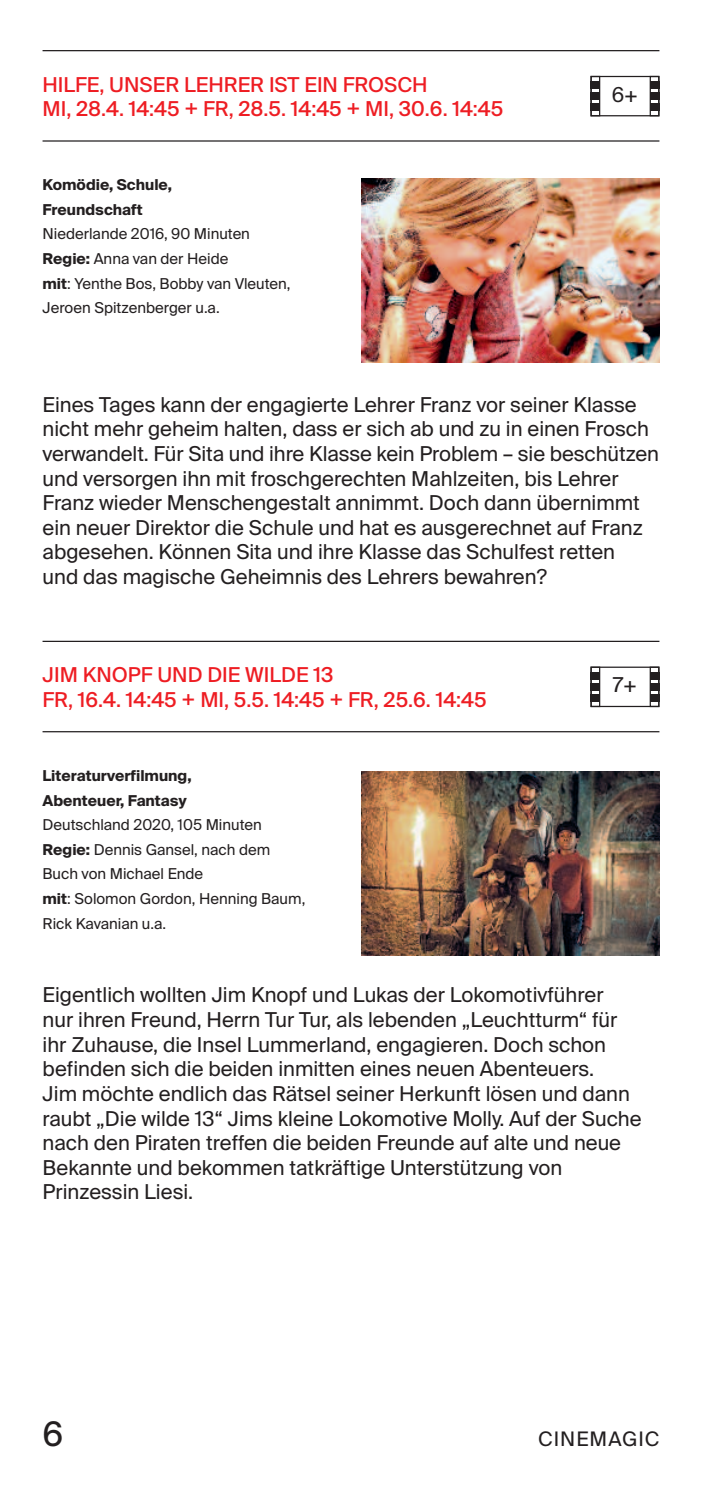
<style>
.page{position:relative;width:702px;height:1489px;background:#fff}
.page>*{position:absolute;margin:0;border:0;box-sizing:border-box;transform-origin:0 0}
.t1{font:33.75px "Suisse Intl";color:#231f20}
.t2{font:20.5px/24.5px "Suisse Intl";color:#231f20}
.t3{font:20.5px/24.5px "Suisse Intl";color:#ee1d23}
.t4{font:20.5px "Suisse Intl";color:#231f20}
.t5{font:20px "Suisse Intl";letter-spacing:.05em;color:#231f20}
.t6{font:15px/24.5px "Suisse Intl";color:#231f20}
.t7{font:700 15px/24.5px "Suisse Intl";color:#231f20}
.s1{font-weight:700}
</style>
<div class="page">
<hr style="left:43px;top:50px;width:616px;height:1px;background:#231f20">
<hr style="left:43px;top:140px;width:616px;height:2px;background:#231f20">
<hr style="left:43px;top:640px;width:616px;height:2px;background:#231f20">
<hr style="left:43px;top:731px;width:616px;height:1px;background:#231f20">
<img style="left:361px;top:178px;width:298px;height:184px">
<img style="left:361px;top:771px;width:298px;height:184px">
<div style="left:590px;top:81px;width:10px;height:8px;background:#231f20"></div>
<div style="left:590px;top:92px;width:10px;height:8px;background:#231f20"></div>
<div style="left:590px;top:104px;width:10px;height:7px;background:#231f20"></div>
<div style="left:590px;top:76px;width:10px;height:40px;border:1px solid #231f20"></div>
<div style="left:649px;top:76px;width:10px;height:40px;border:1px solid #231f20"></div>
<div style="left:590px;top:76px;width:69px;height:40px;border:1px solid #231f20"></div>
<div style="left:649px;top:81px;width:10px;height:8px;background:#231f20"></div>
<div style="left:649px;top:92px;width:10px;height:8px;background:#231f20"></div>
<div style="left:649px;top:104px;width:10px;height:7px;background:#231f20"></div>
<div style="left:590px;top:672px;width:10px;height:7px;background:#231f20"></div>
<div style="left:590px;top:683px;width:10px;height:7px;background:#231f20"></div>
<div style="left:590px;top:694px;width:10px;height:7px;background:#231f20"></div>
<div style="left:590px;top:666px;width:10px;height:41px;border:1px solid #231f20"></div>
<div style="left:649px;top:666px;width:10px;height:41px;border:1px solid #231f20"></div>
<div style="left:590px;top:666px;width:69px;height:41px;border:1px solid #231f20"></div>
<div style="left:649px;top:672px;width:10px;height:7px;background:#231f20"></div>
<div style="left:649px;top:683px;width:10px;height:7px;background:#231f20"></div>
<div style="left:649px;top:694px;width:10px;height:7px;background:#231f20"></div>
<p class="t3" style="left:43px;top:72px;width:462px">HILFE, UNSER LEHRER IST EIN FROSCH<br>MI, 28.4. 14:45 + FR, 28.5. 14:45 + MI, 30.6. 14:45</p>
<p class="t7" style="left:43px;top:173px;width:131px">Komödie, Schule,<br>Freundschaft</p>
<p class="t6" style="left:43px;top:222px;width:249px">Niederlande 2016, 90 Minuten<br><span class="s1">Regie:</span> Anna van der Heide<br><span class="s1">mit</span>: Yenthe Bos, Bobby van Vleuten,<br>Jeroen Spitzenberger u.a.</p>
<p class="t4" style="left:611px;top:87px;width:28px">6+</p>
<p class="t2" style="left:43px;top:392px;width:618px">Eines Tages kann der engagierte Lehrer Franz vor seiner Klasse nicht mehr geheim halten, dass er sich ab und zu in einen Frosch verwandelt. Für Sita und ihre Klasse kein Problem – sie beschützen und versorgen ihn mit froschgerechten Mahlzeiten, bis Lehrer Franz wieder Menschengestalt annimmt. Doch dann übernimmt ein neuer Direktor die Schule und hat es ausgerechnet auf Franz abgesehen. Können Sita und ihre Klasse das Schulfest retten<br>und das magische Geheimnis des Lehrers bewahren?</p>
<p class="t3" style="left:43px;top:663px;width:445px">JIM KNOPF UND DIE WILDE 13<br>FR, 16.4. 14:45 + MI, 5.5. 14:45 + FR, 25.6. 14:45</p>
<p class="t7" style="left:43px;top:763px;width:150px">Literaturverfilmung,<br>Abenteuer, Fantasy</p>
<p class="t6" style="left:43px;top:812px;width:264px">Deutschland 2020, 105 Minuten<br><span class="s1">Regie:</span> Dennis Gansel, nach dem<br>Buch von Michael Ende<br><span class="s1">mit</span>: Solomon Gordon, Henning Baum,<br>Rick Kavanian u.a.</p>
<p class="t4" style="left:612px;top:677px;width:26px">7+</p>
<p class="t2" style="left:43px;top:983px;width:600px">Eigentlich wollten Jim Knopf und Lukas der Lokomotivführer<br>nur ihren Freund, Herrn Tur Tur, als lebenden „Leuchtturm“ für ihr Zuhause, die Insel Lummerland, engagieren. Doch schon befinden sich die beiden inmitten eines neuen Abenteuers.<br>Jim möchte endlich das Rätsel seiner Herkunft lösen und dann raubt „Die wilde 13“ Jims kleine Lokomotive Molly. Auf der Suche nach den Piraten treffen die beiden Freunde auf alte und neue Bekannte und bekommen tatkräftige Unterstützung von Prinzessin Liesi.</p>
<h1 class="t1" style="left:43px;top:1414px;width:22px">6</h1>
<p class="t5" style="left:538px;top:1427px;width:123px">CINEMAGIC</p>
</div>
